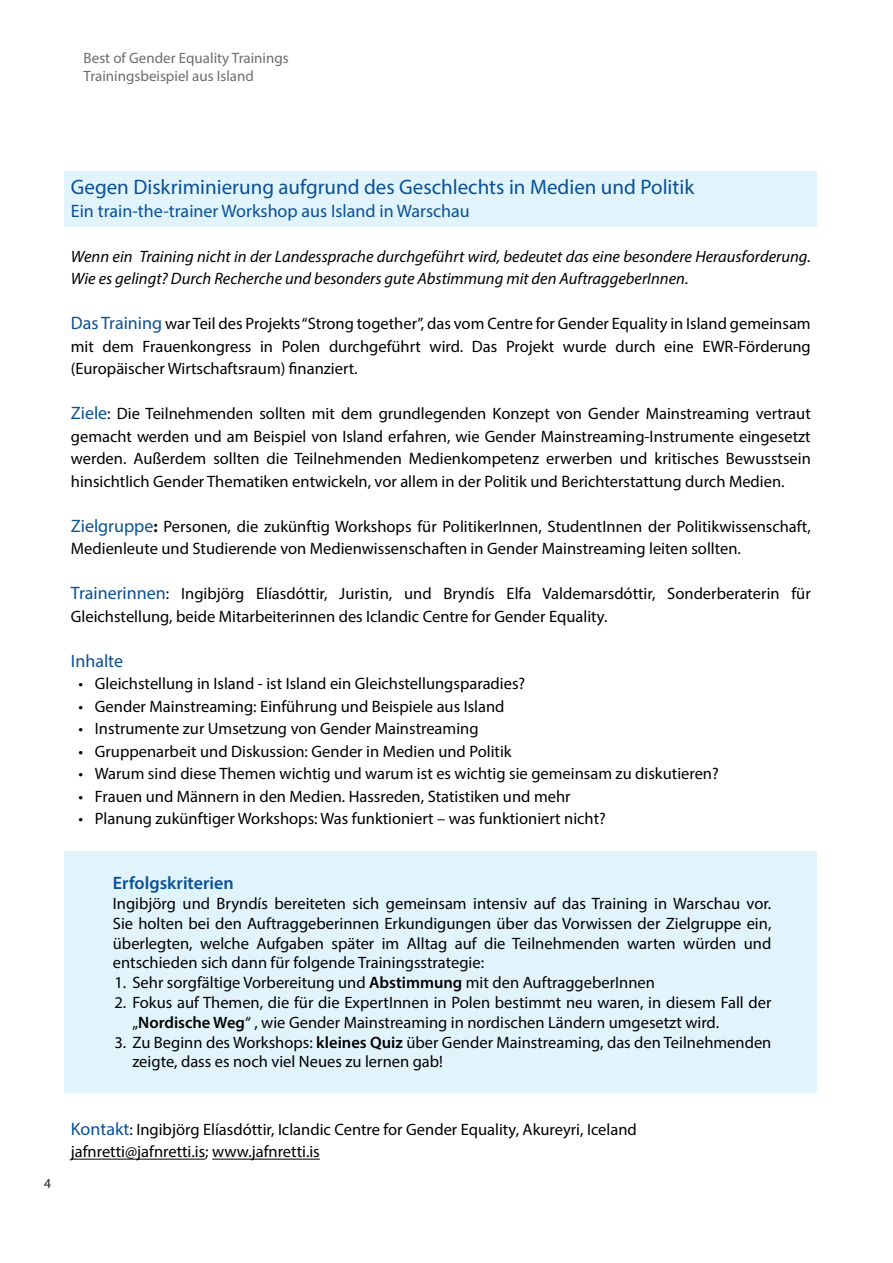
<style>
.page{position:relative;width:893px;height:1263px;background:#fff}
.page>*{position:absolute;margin:0;border:0;box-sizing:border-box;transform-origin:0 0}
.t1{font:21px "Myriad Pro";color:#095097}
.t2{font:18px "Myriad Pro";color:#095097}
.t3{font:600 18px "Myriad Pro";color:#095097}
.t4{font:16.5px/22.5px "Myriad Pro";color:#000001}
.t5{font:italic 16.5px/22.5px "Myriad Pro";color:#000001}
.t6{font:15px/18px "Myriad Pro";color:#6c6d70}
.t7{font:13.5px "Myriad Pro";color:#231f20}
.s1{font-size:18px;color:#095097}
.s2{font-weight:700}
.s3{font-weight:600}
</style>
<div class="page">
<div style="left:64px;top:851px;width:753px;height:242px;background:#e1f4fc"></div>
<div style="left:64px;top:171px;width:753px;height:56px;background:#e1f4fc"></div>
<hr style="left:71px;top:1159px;width:134px;height:1px;background:#000001">
<hr style="left:212px;top:1159px;width:108px;height:1px;background:#000001">
<p class="t6" style="left:84px;top:49px;width:207px">Best of Gender Equality Trainings<br>Trainingsbeispiel aus Island</p>
<p class="t1" style="left:71px;top:174px;width:625px">Gegen Diskriminierung aufgrund des Geschlechts in Medien und Politik</p>
<p class="t2" style="left:71px;top:200px;width:400px">Ein train-the-trainer Workshop aus Island in Warschau</p>
<p class="t5" style="left:71px;top:245px;width:741px">Wenn ein Training nicht in der Landessprache durchgeführt wird, bedeutet das eine besondere Herausforderung.<br>Wie es gelingt? Durch Recherche und besonders gute Abstimmung mit den AuftraggeberInnen.</p>
<p class="t4" style="left:71px;top:312px;width:741px;text-align:justify"><span class="s1">Das Training</span> war Teil des Projekts “Strong together”, das vom Centre for Gender Equality in Island gemeinsam mit dem Frauenkongress in Polen durchgeführt wird. Das Projekt wurde durch eine EWR-Förderung (Europäischer Wirtschaftsraum) finanziert.</p>
<p class="t4" style="left:71px;top:402px;width:741px;text-align:justify"><span class="s1">Ziele</span>: Die Teilnehmenden sollten mit dem grundlegenden Konzept von Gender Mainstreaming vertraut gemacht werden und am Beispiel von Island erfahren, wie Gender Mainstreaming-Instrumente eingesetzt werden. Außerdem sollten die Teilnehmenden Medienkompetenz erwerben und kritisches Bewusstsein hinsichtlich Gender Thematiken entwickeln, vor allem in der Politik und Berichterstattung durch Medien.</p>
<p class="t4" style="left:71px;top:515px;width:741px"><span class="s1">Zielgruppe</span><span class="s2">:</span> Personen, die zukünftig Workshops für PolitikerInnen, StudentInnen der Politikwissenschaft,<br>Medienleute und Studierende von Medienwissenschaften in Gender Mainstreaming leiten sollten.</p>
<p class="t4" style="left:71px;top:582px;width:741px"><span class="s1">Trainerinnen</span>: Ingibjörg Elíasdóttir, Juristin, und Bryndís Elfa Valdemarsdóttir, Sonderberaterin für<br>Gleichstellung, beide Mitarbeiterinnen des Iclandic Centre for Gender Equality.</p>
<p class="t2" style="left:71px;top:650px;width:54px">Inhalte</p>
<p class="t4" style="left:78px;top:672px;width:448px">• Gleichstellung in Island - ist Island ein Gleichstellungsparadies?</p>
<p class="t4" style="left:78px;top:695px;width:428px">• Gender Mainstreaming: Einführung und Beispiele aus Island</p>
<p class="t4" style="left:78px;top:717px;width:402px">• Instrumente zur Umsetzung von Gender Mainstreaming</p>
<p class="t4" style="left:78px;top:740px;width:435px">• Gruppenarbeit und Diskussion: Gender in Medien und Politik</p>
<p class="t4" style="left:78px;top:762px;width:642px">• Warum sind diese Themen wichtig und warum ist es wichtig sie gemeinsam zu diskutieren?</p>
<p class="t4" style="left:78px;top:785px;width:494px">• Frauen und Männern in den Medien. Hassreden, Statistiken und mehr</p>
<p class="t4" style="left:78px;top:807px;width:529px">• Planung zukünftiger Workshops: Was funktioniert – was funktioniert nicht?</p>
<p class="t3" style="left:113px;top:872px;width:122px">Erfolgskriterien</p>
<p class="t4" style="left:113px;top:893px;width:660px;line-height:19.8px;text-align:justify">Ingibjörg und Bryndís bereiteten sich gemeinsam intensiv auf das Training in Warschau vor.<br>Sie holten bei den Auftraggeberinnen Erkundigungen über das Vorwissen der Zielgruppe ein, überlegten, welche Aufgaben später im Alltag auf die Teilnehmenden warten würden und entschieden sich dann für folgende Trainingsstrategie:</p>
<p class="t4" style="left:114px;top:971px;width:542px">1. Sehr sorgfältige Vorbereitung und <span class="s3">Abstimmung</span> mit den AuftraggeberInnen</p>
<p class="t4" style="left:132px;top:992px;width:641px;line-height:19.8px;text-indent:-18px">2. Fokus auf Themen, die für die ExpertInnen in Polen bestimmt neu waren, in diesem Fall der „<span class="s3">Nordische Weg</span>“ , wie Gender Mainstreaming in nordischen Ländern umgesetzt wird.</p>
<p class="t4" style="left:132px;top:1032px;width:640px;line-height:19.8px;text-indent:-18px">3. Zu Beginn des Workshops: <span class="s3">kleines Quiz</span> über Gender Mainstreaming, das den Teilnehmenden zeigte, dass es noch viel Neues zu lernen gab!</p>
<p class="t7" style="left:44px;top:1175px;width:8px">4</p>
<p class="t4" style="left:71px;top:1118px;width:567px"><span class="s1">Kontakt</span>: Ingibjörg Elíasdóttir, Iclandic Centre for Gender Equality, Akureyri, Iceland jafnretti@jafnretti.is; www.jafnretti.is</p>
</div>
